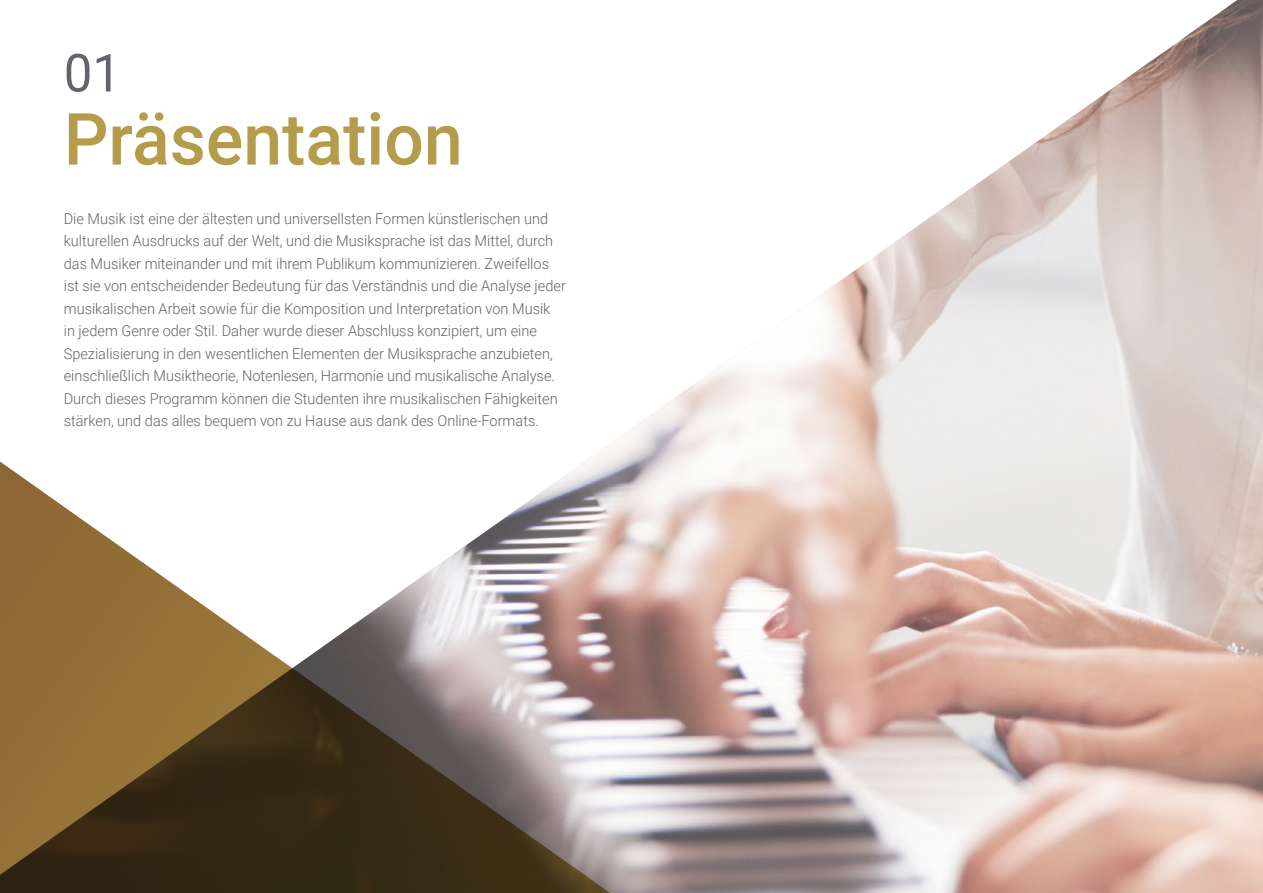
<style>
.page{position:relative;width:1263px;height:893px;background:#fff}
.page>*{position:absolute;margin:0;border:0;box-sizing:border-box;transform-origin:0 0}
.t1{font:500 72px "Roboto";color:#b49c4b}
.t2{font:52.5px "Roboto";color:#61646a}
.t3{font:300 15px/22.5px "Roboto";color:#61646a}
</style>
<div class="page">
<img style="left:607px;top:0;width:656px;height:893px">
<svg style="left:0;top:446px;width:640px;height:447px"></svg>
<h2 class="t2" style="left:64px;top:36px;width:59px">01</h2>
<h1 class="t1" style="left:64px;top:89px;width:400px">Präsentation</h1>
<p class="t3" style="left:64px;top:207px;width:504px">Die Musik ist eine der ältesten und universellsten Formen künstlerischen und kulturellen Ausdrucks auf der Welt, und die Musiksprache ist das Mittel, durch das Musiker miteinander und mit ihrem Publikum kommunizieren. Zweifellos ist sie von entscheidender Bedeutung für das Verständnis und die Analyse jeder musikalischen Arbeit sowie für die Komposition und Interpretation von Musik<br>in jedem Genre oder Stil. Daher wurde dieser Abschluss konzipiert, um eine Spezialisierung in den wesentlichen Elementen der Musiksprache anzubieten, einschließlich Musiktheorie, Notenlesen, Harmonie und musikalische Analyse.<br>Durch dieses Programm können die Studenten ihre musikalischen Fähigkeiten stärken, und das alles bequem von zu Hause aus dank des Online-Formats.</p>
</div>
